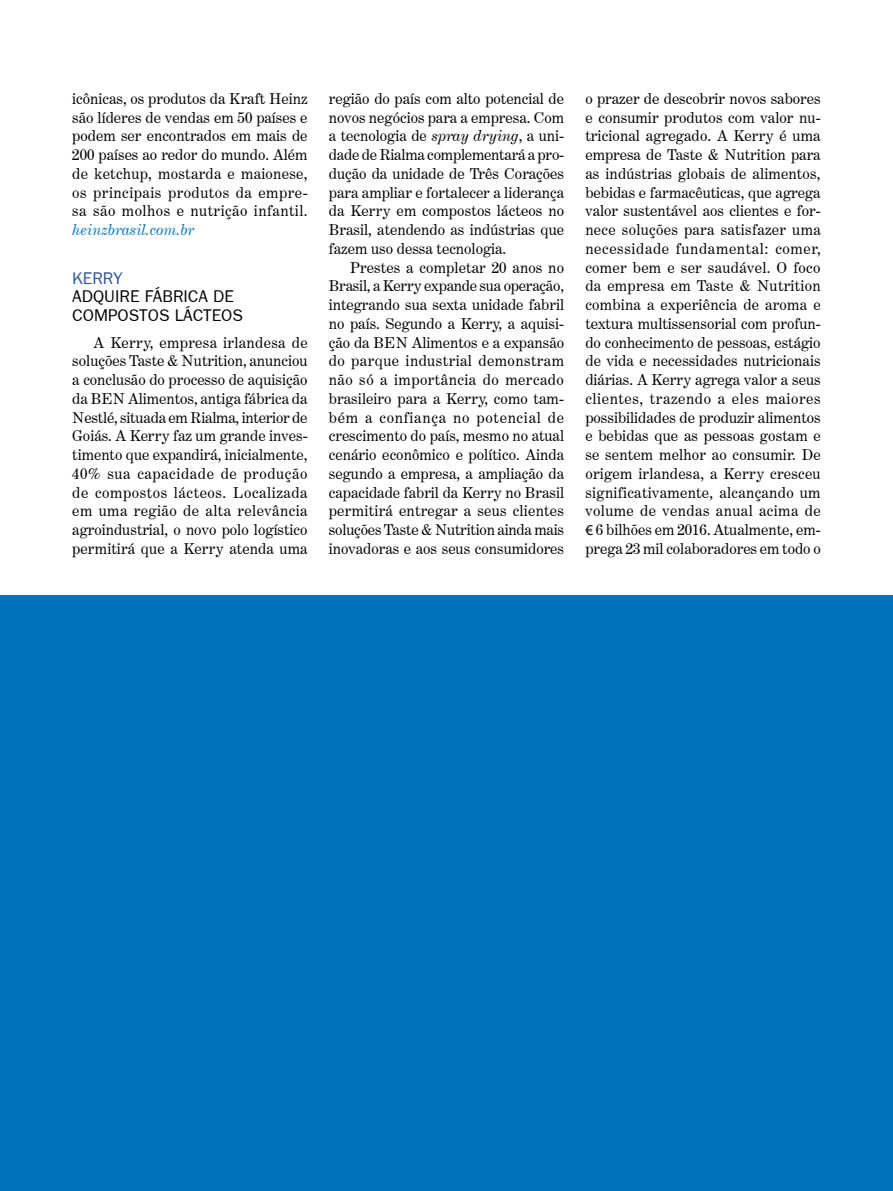
<style>
.page{position:relative;width:893px;height:1191px;background:#fff}
.page>*{position:absolute;margin:0;border:0;box-sizing:border-box;transform-origin:0 0}
.legenda-tittle{font:16.95px/18.8px "Frankfurt Gothic";color:#000}
.tittle-azul{font:16.95px "Frankfurt Gothic";color:#2e559a}
.texto{font:15px/18.8px "Century Expanded BT";color:#000;text-align:justify}
.s1{font-style:italic;color:#0070c0}
.s2{font-style:italic}
.s3{font-family:"Myriad Pro"}
</style>
<div class="page">
<div style="left:0;top:595px;width:893px;height:596px;background:#0072bc"></div>
<p class="texto" style="left:72px;top:89px;width:237px">icônicas, os produtos da Kraft Heinz são líderes de vendas em 50 países e podem ser encontrados em mais de 200 países ao redor do mundo. Além de ketchup, mostarda e maionese, os principais produtos da empre&shy;sa são molhos e nutrição infantil. <span class="s1">heinzbrasil.com.br</span></p>
<p class="tittle-azul" style="left:72px;top:268px;width:52px">KERRY</p>
<p class="legenda-tittle" style="left:72px;top:287px;width:172px">ADQUIRE FÁBRICA DE<br>COMPOSTOS LÁCTEOS</p>
<p class="texto" style="left:72px;top:333px;width:237px;text-indent:21px">A Kerry, empresa irlandesa de soluções Taste &amp; Nutrition, anunciou a conclusão do processo de aquisição da BEN Alimentos, antiga fábrica da Nestlé, situada em Rialma, interior de Goiás. A Kerry faz um grande inves&shy;timento que expandirá, inicialmente, 40% sua capacidade de produção de compostos lácteos. Localizada em uma região de alta relevância agroindustrial, o novo polo logístico permitirá que a Kerry atenda uma</p>
<p class="texto" style="left:329px;top:89px;width:237px">região do país com alto potencial de novos negócios para a empresa. Com a tecnologia de <span class="s2">spray drying</span>, a uni&shy;dade de Rialma complementará a pro&shy;dução da unidade de Três Corações para ampliar e fortalecer a liderança da Kerry em compostos lácteos no Brasil, atendendo as indústrias que fazem uso dessa tecnologia.</p>
<p class="texto" style="left:329px;top:258px;width:237px;text-indent:21px">Prestes a completar 20 anos no Brasil, a Kerry expande sua operação, integrando sua sexta unidade fabril no país. Segundo a Kerry, a aquisi&shy;ção da BEN Alimentos e a expansão do parque industrial demonstram não só a importância do mercado brasileiro para a Kerry, como tam&shy;bém a confiança no potencial de crescimento do país, mesmo no atual cenário econômico e político. Ainda segundo a empresa, a ampliação da capacidade fabril da Kerry no Brasil permitirá entregar a seus clientes soluções Taste &amp; Nutrition ainda mais inovadoras e aos seus consumidores</p>
<p class="texto" style="left:585px;top:89px;width:237px">o prazer de descobrir novos sabores e consumir produtos com valor nu&shy;tricional agregado. A Kerry é uma empresa de Taste &amp; Nutrition para as indústrias globais de alimentos, bebidas e farmacêuticas, que agrega valor sustentável aos clientes e for&shy;nece soluções para satisfazer uma necessidade fundamental: comer, comer bem e ser saudável. O foco da empresa em Taste &amp; Nutrition combina a experiência de aroma e textura multissensorial com profun&shy;do conhecimento de pessoas, estágio de vida e necessidades nutricionais diárias. A Kerry agrega valor a seus clientes, trazendo a eles maiores possibilidades de produzir alimentos e bebidas que as pessoas gostam e se sentem melhor ao consumir. De origem irlandesa, a Kerry cresceu significativamente, alcançando um volume de vendas anual acima de <span class="s3">€</span> 6 bilhões em 2016. Atualmente, em&shy;prega 23 mil colaboradores em todo o</p>
</div>
